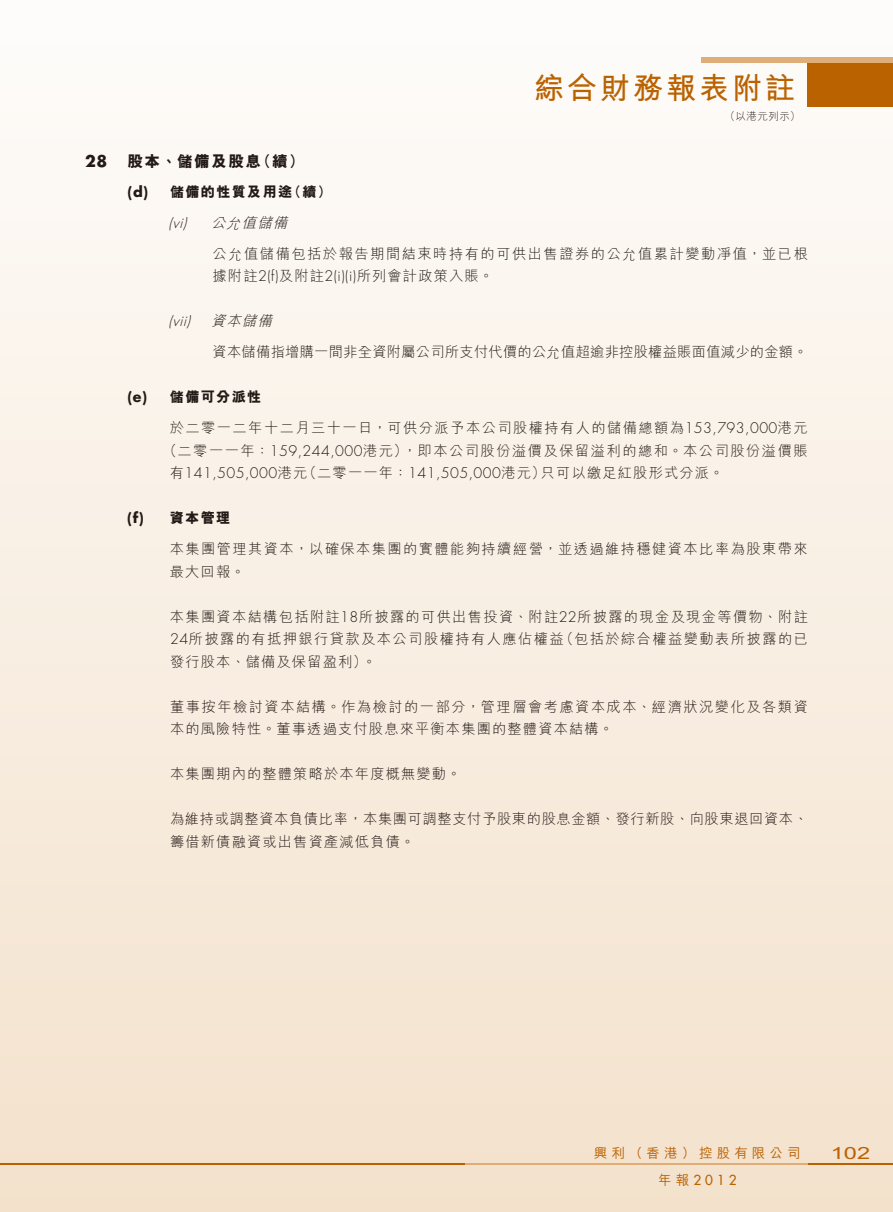
<style>
.page{position:relative;width:893px;height:1212px;background:#fff}
.page>*{position:absolute;margin:0;border:0;box-sizing:border-box;transform-origin:0 0}
.t1{font:700 30px "M Hei HK";letter-spacing:.1em;color:#ba6100}
.t2{font:700 16.8px "M Hei HK";color:#ba6100;scale:1.4 1}
.t3{font:800 15.75px "M Hei HK";letter-spacing:.085em;color:#231916}
.t4{font:700 15.75px "Futura Std";color:#231916}
.t5{font:300 14.25px/22.5px "M Hei HK";letter-spacing:.095em;color:#231916}
.t6{font:300 14.25px/22.5px "M Hei HK";letter-spacing:.045em;color:#231916}
.t7{font:300 14.25px "Futura Std";letter-spacing:.03em;color:#231916}
.t8{font:300 14.25px "M Hei HK";letter-spacing:.02em;color:#231916}
.t9{font:800 14.25px "M Hei HK";letter-spacing:.085em;color:#231916}
.t10{font:700 14.25px "Futura Std";color:#231916}
.t11{font:italic 300 14.25px "M Hei HK";color:#231916}
.t12{font:italic 300 14.25px "Futura Std";color:#231916}
.t13{font:500 13.5px "M Hei HK";letter-spacing:.3em;color:#ba6100}
.t14{font:500 13.5px "Futura Std";color:#ba6100}
.t15{font:300 10.5px "M Hei HK";letter-spacing:.05em;color:#231916}
.s1{font-family:"Futura Std"}
.s2{font-family:"M Hei HK"}
</style>
<div class="page">
<div style="left:0;top:0;width:893px;height:1212px;background:linear-gradient(to bottom,#fefcfb,#f3e1cb)"></div>
<hr style="left:0;top:1163px;width:893px;height:2px;background:#ba6100">
<hr style="left:466px;top:1163px;width:342px;height:2px;background:#dead78">
<div style="left:808px;top:57px;width:85px;height:50px;background:#ba6100"></div>
<div style="left:702px;top:57px;width:191px;height:6px;background:#dead78"></div>
<p class="t4" style="left:85px;top:151px;width:24px">28</p>
<p class="t3" style="left:256px;top:151px;width:50px">（續(</p>
<p class="t3" style="left:128px;top:151px;width:135px">股本、儲備及股息</p>
<p class="t10" style="left:128px;top:182px;width:22px">d( )</p>
<p class="t9" style="left:170px;top:182px;width:124px">儲備的性質及用途</p>
<p class="t9" style="left:288px;top:182px;width:45px">（續(</p>
<p class="t12" style="left:169px;top:214px;width:24px">( )</p>
<p class="t12" style="left:172px;top:214px;width:16px">vi</p>
<p class="t11" style="left:211px;top:213px;width:82px">公允值儲備</p>
<h1 class="t1" style="left:534px;top:66px;width:262px">綜合財務報表附註</h1>
<p class="t15" style="left:725px;top:108px;width:77px">（以港元列示(</p>
<p class="t10" style="left:127px;top:387px;width:21px">e( )</p>
<p class="t10" style="left:127px;top:509px;width:18px">)f(</p>
<p class="t12" style="left:169px;top:312px;width:10px">(</p>
<p class="t12" style="left:187px;top:312px;width:10px">)</p>
<p class="t12" style="left:172px;top:312px;width:20px">vii</p>
<p class="t5" style="left:213px;top:242px;width:597px">公允值儲備包括於報告期間結束時持有的可供出售證券的公允值累計變動凈值，並已根據附註<span class="s1">2 )f(</span> 及附註<span class="s1">2 )i) (i(</span> 所列會計政策入賬。</p>
<p class="t11" style="left:211px;top:311px;width:67px">資本儲備</p>
<p class="t8" style="left:213px;top:342px;width:597px">資本儲備指增購一間非全資附屬公司所支付代價的公允值超逾非控股權益賬面值減少的金額。</p>
<p class="t9" style="left:170px;top:388px;width:93px">儲備可分派性</p>
<p class="t5" style="left:170px;top:416px;width:639px;text-align:right">於二零一二年十二月三十一日，可供分派予本公司股權持有人的儲備總額為<span class="s1">153,793,000</span>港元，即本公司股份溢價及保留溢利的總和。本公司股份溢價賬</p>
<p class="t7" style="left:163px;top:442px;width:246px"><span class="s2">（二零一一年：</span>159,244,000<span class="s2">港元）</span></p>
<p class="t7" style="left:302px;top:464px;width:245px"><span class="s2">（二零一一年：</span>141,505,000<span class="s2">港元）</span></p>
<p class="t7" style="left:170px;top:464px;width:139px"><span class="s2">有</span>141,505,000<span class="s2">港元</span></p>
<p class="t9" style="left:170px;top:509px;width:62px">資本管理</p>
<p class="t5" style="left:541px;top:461px;width:184px">只可以繳足紅股形式分派。</p>
<p class="t5" style="left:170px;top:537px;width:639px">本集團管理其資本，以確保本集團的實體能夠持續經營，並透過維持穩健資本比率為股東帶來最大回報。</p>
<p class="t5" style="left:170px;top:605px;width:640px;text-align:right">本集團資本結構包括附註<span class="s1">18</span>所披露的可供出售投資、附註<span class="s1">22</span>所披露的現金及現金等價物、附註（包括於綜合權益變動表所披露的已</p>
<p class="t5" style="left:170px;top:627px;width:395px;text-align:center"><span class="s1">24</span>所披露的有抵押銀行貸款及本公司股權持有人應佔權益。</p>
<p class="t5" style="left:170px;top:650px;width:198px">發行股本、儲備及保留盈利(</p>
<p class="t5" style="left:170px;top:695px;width:639px">董事按年檢討資本結構。作為檢討的一部分，管理層會考慮資本成本、經濟狀況變化及各類資本的風險特性。董事透過支付股息來平衡本集團的整體資本結構。</p>
<p class="t5" style="left:170px;top:762px;width:292px">本集團期內的整體策略於本年度概無變動。</p>
<p class="t6" style="left:170px;top:807px;width:639px">為維持或調整資本負債比率，本集團可調整支付予股東的股息金額、發行新股、向股東退回資本、籌借新債融資或出售資產減低負債。</p>
<p class="t13" style="left:594px;top:1143px;width:208px">興利（香港）控股有限公司</p>
<p class="t14" style="left:658px;top:1171px;width:80px"><span class="s2">年報</span>2012</p>
<p class="t2" style="left:831px;top:1140px;width:30px">102</p>
</div>
